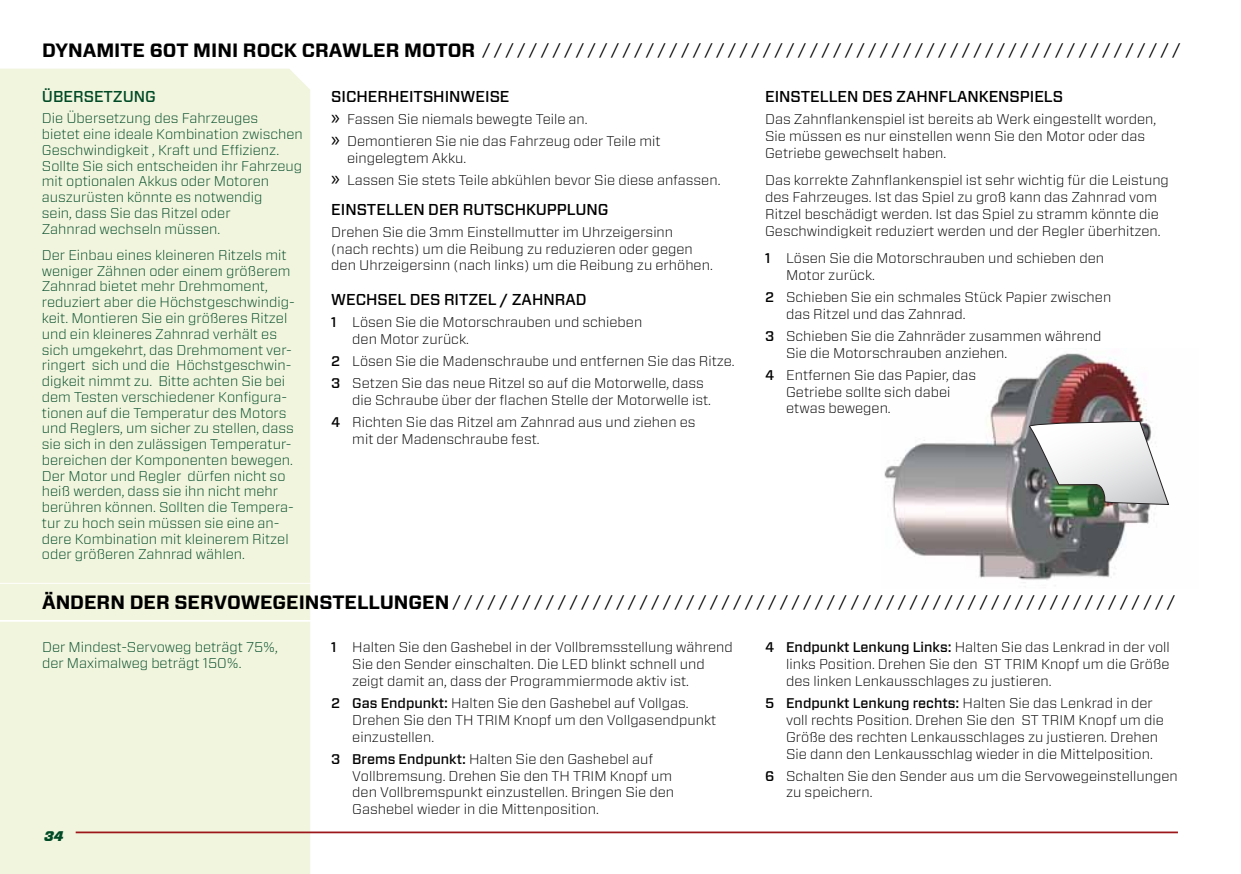
<style>
.page{position:relative;width:1241px;height:874px;background:#fff}
.page>*{position:absolute;margin:0;border:0;box-sizing:border-box;transform-origin:0 0}
.t1{font:700 19.25px "Forza";color:#000}
.t2{font:16.62px "Forza";color:#000}
.t3{font:500 15.75px "Forza";color:#000}
.t4{font:500 15.75px "Forza";color:#004a26}
.t5{font:300 14px/16.8px "Forza";color:#000}
.t6{font:300 14px/15.8px "Forza";color:#004a26}
.t7{font:italic 900 14px "Forza";color:#004a26}
.s1{font-weight:700;font-size:19.25px}
.s2{font-family:"Myriad Pro";font-weight:400;font-size:21px}
.s3{font-weight:500}
</style>
<div class="page">
<div style="left:0;top:69px;width:310px;height:804px;background:#f2f5de"></div>
<hr style="left:76px;top:831px;width:1101px;height:1px;background:#9c171a">
<img style="left:884px;top:349px;width:286px;height:238px">
<svg style="left:1024px;top:421px;width:144px;height:83px"></svg>
<hr style="left:0;top:619px;width:422px;height:2px;background:#fff">
<hr style="left:0;top:582px;width:422px;height:1px;background:#fff">
<h1 class="t1" style="left:42px;top:38px;width:83px">DYNAMITE</h1>
<h1 class="t1" style="left:150px;top:38px;width:56px">60T MINI</h1>
<h1 class="t1" style="left:243px;top:38px;width:89px">ROCK CRAW</h1>
<p class="t2" style="left:362px;top:38px;width:820px"><span class="s1">LER MOTOR</span> / / / / / / / / / / / / / / / / / / / / / / / / / / / / / / / / / / / / / / / / / / / / / / / / / / / / / / / / / / / /</p>
<p class="t4" style="left:42px;top:86px;width:116px">ÜBERSETZUNG</p>
<p class="t6" style="left:42px;top:110px;width:262px">Die Übersetzung des Fahrzeuges<br>bietet eine ideale Kombination zwischen Geschwindigkeit , Kraft und Effizienz.<br>Sollte Sie sich entscheiden ihr Fahrzeug mit optionalen Akkus oder Motoren auszurüsten könnte es notwendig<br>sein, dass Sie das Ritzel oder<br>Zahnrad wechseln müssen.</p>
<p class="t6" style="left:42px;top:246px;width:254px">Der Einbau eines kleineren Ritzels mit weniger Zähnen oder einem größerem Zahnrad bietet mehr Drehmoment, reduziert aber die Höchstgeschwindig&shy;keit. Montieren Sie ein größeres Ritzel und ein kleineres Zahnrad verhält es sich umgekehrt, das Drehmoment ver&shy;ringert sich und die Höchstgeschwin&shy;digkeit nimmt zu. Bitte achten Sie bei dem Testen verschiedener Konfigura&shy;tionen auf die Temperatur des Motors und Reglers, um sicher zu stellen, dass sie sich in den zulässigen Temperatur&shy;bereichen der Komponenten bewegen.<br>Der Motor und Regler dürfen nicht so heiß werden, dass sie ihn nicht mehr berühren können. Sollten die Tempera&shy;tur zu hoch sein müssen sie eine an&shy;dere Kombination mit kleinerem Ritzel oder größeren Zahnrad wählen.</p>
<p class="t3" style="left:331px;top:86px;width:180px">SICHERHEITSHINWEISE</p>
<p class="t5" style="left:331px;top:108px;width:331px;line-height:22.1px"><span class="s2">»</span> Fassen Sie niemals bewegte Teile an.<br><span class="s2">»</span> Demontieren Sie nie das Fahrzeug oder Teile mit</p>
<p class="t5" style="left:331px;top:147px;width:390px;line-height:22.1px;text-indent:16px">eingelegtem Akku.<br><span class="s2">»</span> Lassen Sie stets Teile abkühlen bevor Sie diese anfassen.</p>
<p class="t3" style="left:331px;top:199px;width:279px">EINSTELLEN DER RUTSCHKUPPLUNG</p>
<p class="t5" style="left:331px;top:223px;width:383px">Drehen Sie die 3mm Einstellmutter im Uhrzeigersinn (nach rechts) um die Reibung zu reduzieren oder gegen den Uhrzeigersinn (nach links) um die Reibung zu erhöhen.</p>
<p class="t3" style="left:331px;top:289px;width:257px">WECHSEL DES RITZEL / ZAHNRAD</p>
<p class="t5" style="left:352px;top:313px;width:291px;text-indent:-21px"><span class="s3">1</span> Lösen Sie die Motorschrauben und schieben den Motor zurück.</p>
<p class="t5" style="left:331px;top:349px;width:405px;line-height:22.1px"><span class="s3">2</span> Lösen Sie die Madenschraube und entfernen Sie das Ritze.<br><span class="s3">3</span> Setzen Sie das neue Ritzel so auf die Motorwelle, dass</p>
<p class="t5" style="left:331px;top:388px;width:381px;line-height:22.1px;text-indent:21px">die Schraube über der flachen Stelle der Motorwelle ist.<br><span class="s3">4</span> Richten Sie das Ritzel am Zahnrad aus und ziehen es</p>
<p class="t5" style="left:352px;top:430px;width:189px">mit der Madenschraube fest.</p>
<p class="t3" style="left:765px;top:86px;width:297px">EINSTELLEN DES ZAHNFLANKENSPIELS</p>
<p class="t5" style="left:765px;top:111px;width:392px">Das Zahnflankenspiel ist bereits ab Werk eingestellt worden,<br>Sie müssen es nur einstellen wenn Sie den Motor oder das<br>Getriebe gewechselt haben.</p>
<p class="t5" style="left:765px;top:171px;width:405px">Das korrekte Zahnflankenspiel ist sehr wichtig für die Leistung des Fahrzeuges. Ist das Spiel zu groß kann das Zahnrad vom Ritzel beschädigt werden. Ist das Spiel zu stramm könnte die Geschwindigkeit reduziert werden und der Regler überhitzen.</p>
<p class="t5" style="left:786px;top:249px;width:319px;text-indent:-21px"><span class="s3">1</span> Lösen Sie die Motorschrauben und schieben den<br>Motor zurück.</p>
<p class="t5" style="left:786px;top:288px;width:326px;text-indent:-21px"><span class="s3">2</span> Schieben Sie ein schmales Stück Papier zwischen das Ritzel und das Zahnrad.</p>
<p class="t5" style="left:786px;top:327px;width:317px;text-indent:-21px"><span class="s3">3</span> Schieben Sie die Zahnräder zusammen während<br>Sie die Motorschrauben anziehen.</p>
<p class="t5" style="left:786px;top:366px;width:191px;text-indent:-21px"><span class="s3">4</span> Entfernen Sie das Papier, das<br>Getriebe sollte sich dabei etwas bewegen.</p>
<h1 class="t1" style="left:42px;top:589px;width:28px">ÄNDERN</h1>
<h1 class="t1" style="left:130px;top:589px;width:14px">DER</h1>
<h1 class="t1" style="left:174px;top:589px;width:81px">SERVOWEGEINSTE</h1>
<h1 class="t1" style="left:357px;top:589px;width:37px">LLUNGEN</h1>
<p class="t2" style="left:453px;top:589px;width:723px">/ / / / / / / / / / / / / / / / / / / / / / / / / / / / / / / / / / / / / / / / / / / / / / / / / / / / / / / / / / / / / /</p>
<p class="t6" style="left:42px;top:639px;width:237px">Der Mindest-Servoweg beträgt 75%, der Maximalweg beträgt 150%.</p>
<p class="t5" style="left:786px;top:638px;width:385px;text-align:justify;text-indent:-21px"><span class="s3">4 ENDPUNKT LENKUNG LINKS:</span> Halten Sie das Lenkrad in der voll links Position. Drehen Sie den ST TRIM Knopf um die Größe des linken Lenkausschlages zu justieren.</p>
<p class="t5" style="left:786px;top:694px;width:379px;text-indent:-21px"><span class="s3">5 ENDPUNKT LENKUNG RECHTS:</span> Halten Sie das Lenkrad in der voll rechts Position. Drehen Sie den ST TRIM Knopf um die Größe des rechten Lenkausschlages zu justieren. Drehen Sie dann den Lenkausschlag wieder in die Mittelposition.</p>
<p class="t5" style="left:786px;top:766px;width:393px;text-indent:-21px"><span class="s3">6</span> Schalten Sie den Sender aus um die Servowegeinstellungen zu speichern.</p>
<p class="t5" style="left:352px;top:638px;width:382px;text-indent:-21px"><span class="s3">1</span> Halten Sie den Gashebel in der Vollbremsstellung während<br>Sie den Sender einschalten. Die LED blinkt schnell und zeigt damit an, dass der Programmiermode aktiv ist.</p>
<p class="t5" style="left:352px;top:694px;width:365px;text-indent:-21px"><span class="s3">2 GAS ENDPUNKT:</span> Halten Sie den Gashebel auf Vollgas.<br>Drehen Sie den TH TRIM Knopf um den Vollgasendpunkt einzustellen.</p>
<p class="t5" style="left:352px;top:749px;width:323px;text-indent:-21px"><span class="s3">3 BREMS ENDPUNKT:</span> Halten Sie den Gashebel auf Vollbremsung. Drehen Sie den TH TRIM Knopf um den Vollbremspunkt einzustellen. Bringen Sie den Gashebel wieder in die Mittenposition.</p>
<p class="t7" style="left:44px;top:826px;width:21px">34</p>
</div>
